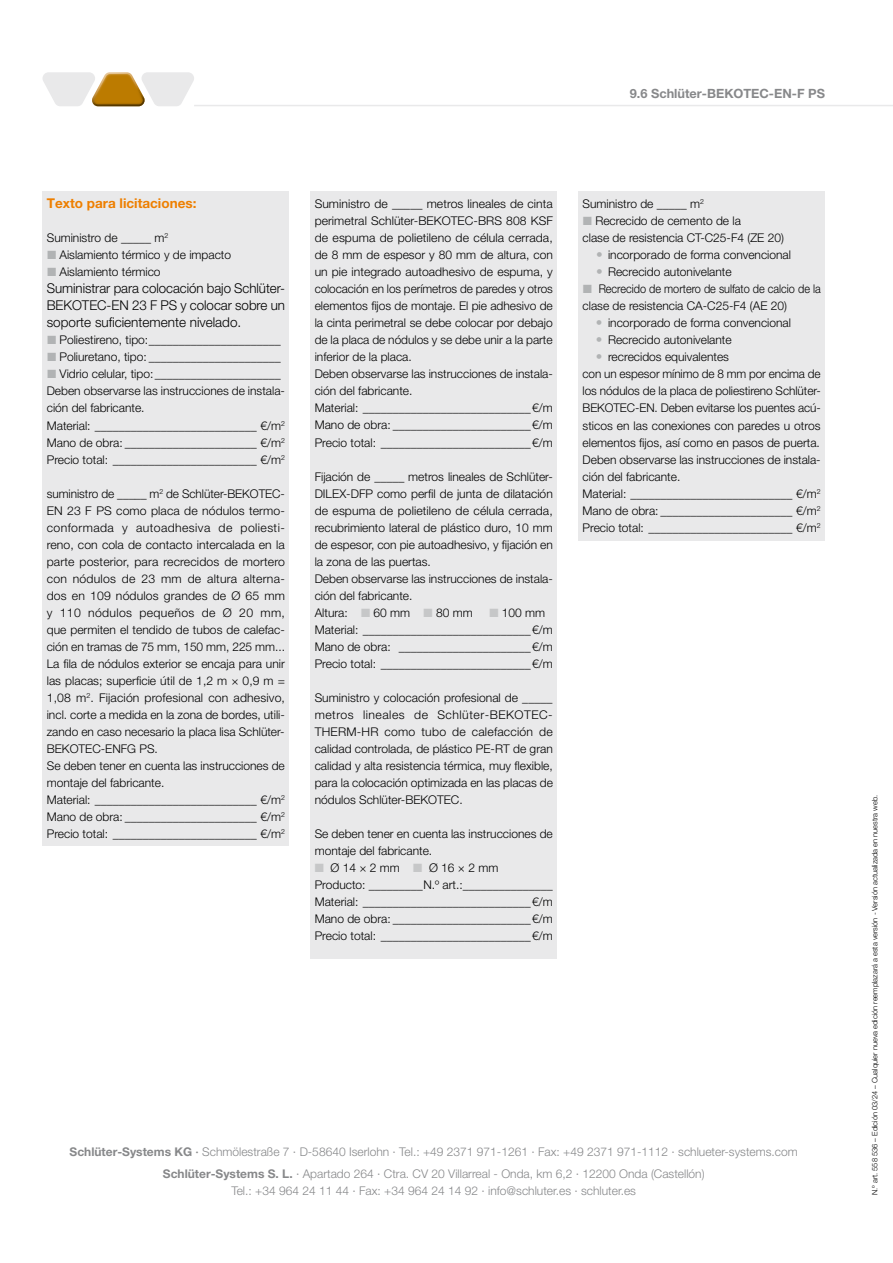
<style>
.page{position:relative;width:893px;height:1263px;background:#fff}
.page>*{position:absolute;margin:0;border:0;box-sizing:border-box;transform-origin:0 0}
.t1{font:300 13.5px/17px "Helvetica Neue LT Pro";color:#000;text-align:justify}
.t2{font:700 13.5px "Helvetica Neue LT Pro";color:#ee7f00}
.t3{font:700 12.75px "Helvetica Neue LT Pro";color:#87888a}
.t4{font:300 12px/17px "Helvetica Neue LT Pro";color:#000}
.t5{font:300 12px/21.3px "Helvetica Neue LT Pro";color:#87888a;text-align:center}
.t6{font:300 12px "Helvetica Neue LT Pro";color:#000;scale:.91 1}
.t7{font:300 7.5px "Helvetica Neue LT Pro";color:#000}
.s1{font-family:"European Pi Three";font-weight:400;color:#b1b3b4}
.s2{font-weight:700}
.s3{font-weight:500}
</style>
<div class="page">
<hr style="left:194px;top:105px;width:699px;height:1px;background:#e9e9ea">
<svg style="left:43px;top:72px;width:151px;height:34px"></svg>
<div style="left:310px;top:191px;width:247px;height:757px;background:#e9e9ea"></div>
<div style="left:43px;top:191px;width:246px;height:655px;background:#e9e9ea"></div>
<div style="left:578px;top:191px;width:247px;height:350px;background:#e9e9ea"></div>
<p class="t3" style="left:630px;top:86px;width:197px">9.6 Schlüter-BEKOTEC-EN-F PS</p>
<p class="t2" style="left:47px;top:195px;width:151px">Texto para licitaciones:</p>
<p class="t4" style="left:60px;top:229px;width:173px;text-indent:-13px">Suministro de _____ m<sup>2<br></sup>Aislamiento térmico y de impacto<br>Aislamiento térmico</p>
<p class="t1" style="left:47px;top:280px;width:240px">Suministrar para colocación bajo Schlüter-BEKOTEC-EN 23 F PS y colocar sobre un soporte suficientemente nivelado.</p>
<p class="t4" style="left:60px;top:331px;width:223px">Poliestireno, tipo:______________________</p>
<p class="t4" style="left:60px;top:348px;width:223px">Poliuretano, tipo: ______________________</p>
<p class="t4" style="left:60px;top:365px;width:223px">Vidrio celular, tipo:_____________________</p>
<p class="t4" style="left:47px;top:382px;width:240px">Deben observarse las instrucciones de instala-</p>
<p class="t4" style="left:47px;top:399px;width:99px">ción del fabricante.</p>
<p class="t4" style="left:47px;top:416px;width:240px">Material: ___________________________ €/m<sup>2</sup></p>
<p class="t4" style="left:47px;top:433px;width:240px">Mano de obra: ______________________ €/m<sup>2</sup></p>
<p class="t4" style="left:47px;top:450px;width:240px">Precio total: ________________________ €/m<sup>2</sup></p>
<p class="t4" style="left:47px;top:484px;width:240px">suministro de _____ m<sup>2</sup> de Schlüter-BEKOTEC-EN 23 F PS como placa de nódulos termo&shy;conformada y autoadhesiva de poliesti&shy;reno, con cola de contacto intercalada en la parte posterior, para recrecidos de mortero con nódulos de 23 mm de altura alterna&shy;dos en 109 nódulos grandes de Ø 65 mm y 110 nódulos pequeños de Ø 20 mm, que permiten el tendido de tubos de calefac&shy;ción en tramas de 75 mm, 150 mm, 225 mm...<br>La fila de nódulos exterior se encaja para unir las placas; superficie útil de 1,2 m × 0,9 m = 1,08 m<sup>2</sup>. Fijación profesional con adhesivo, incl. corte a medida en la zona de bordes, utili&shy;zando en caso necesario la placa lisa Schlüter-BEKOTEC-ENFG PS.<br>Se deben tener en cuenta las instrucciones de montaje del fabricante.<br>Material: ___________________________ €/m<sup>2<br></sup>Mano de obra: ______________________ €/m<sup>2<br></sup>Precio total: ________________________ €/m<sup>2</sup></p>
<p class="t4" style="left:315px;top:195px;width:240px">Suministro de _____ metros lineales de cinta perimetral Schlüter-BEKOTEC-BRS 808 KSF de espuma de polietileno de célula cerrada, de 8 mm de espesor y 80 mm de altura, con un pie integrado autoadhesivo de espuma, y colocación en los perímetros de paredes y otros elementos fijos de montaje. El pie adhesivo de la cinta perimetral se debe colocar por debajo de la placa de nódulos y se debe unir a la parte inferior de la placa.<br>Deben observarse las instrucciones de instala&shy;ción del fabricante.<br>Material: ____________________________€/m Mano de obra: _______________________€/m Precio total: _________________________€/m</p>
<p class="t4" style="left:315px;top:467px;width:240px">Fijación de _____ metros lineales de Schlüter-DILEX-DFP como perfil de junta de dilatación de espuma de polietileno de célula cerrada, recubrimiento lateral de plástico duro, 10 mm de espesor, con pie autoadhesivo, y fijación en la zona de las puertas.<br>Deben observarse las instrucciones de instala&shy;ción del fabricante.<br>Altura:</p>
<p class="t4" style="left:315px;top:604px;width:240px;text-indent:187px">100 mm Material: ____________________________€/m Mano de obra: ______________________€/m Precio total: _________________________€/m</p>
<p class="t4" style="left:315px;top:689px;width:240px;text-align:justify">Suministro y colocación profesional de _____ metros lineales de Schlüter-BEKOTEC-THERM-HR como tubo de calefacción de calidad controlada, de plástico PE-RT de gran calidad y alta resistencia térmica, muy flexible, para la colocación optimizada en las placas de nódulos Schlüter-BEKOTEC.</p>
<p class="t4" style="left:315px;top:825px;width:240px">Se deben tener en cuenta las instrucciones de</p>
<p class="t4" style="left:315px;top:842px;width:119px">montaje del fabricante.</p>
<p class="t4" style="left:330px;top:859px;width:71px">Ø 14 × 2 mm</p>
<p class="t4" style="left:374px;top:604px;width:38px">60 mm</p>
<p class="t4" style="left:436px;top:604px;width:38px">80 mm</p>
<p class="t4" style="left:315px;top:859px;width:240px;text-indent:114px">Ø 16 × 2 mm<br>Producto: _________N.º art.:_______________ Material: ____________________________€/m Mano de obra: _______________________€/m Precio total: _________________________€/m</p>
<p class="t4" style="left:583px;top:195px;width:123px">Suministro de _____ m<sup>2</sup></p>
<p class="t4" style="left:595px;top:212px;width:147px">Recrecido de cemento de la</p>
<p class="t4" style="left:583px;top:229px;width:203px">clase de resistencia CT-C25-F4 (ZE 20)</p>
<p class="t4" style="left:595px;top:246px;width:197px"><span class="s1">#</span> incorporado de forma convencional</p>
<p class="t4" style="left:595px;top:263px;width:138px"><span class="s1">#</span> Recrecido autonivelante</p>
<p class="t6" style="left:599px;top:282px;width:246px">Recrecido de mortero de sulfato de calcio de la</p>
<p class="t4" style="left:583px;top:297px;width:206px">clase de resistencia CA-C25-F4 (AE 20)</p>
<p class="t4" style="left:595px;top:314px;width:197px"><span class="s1">#</span> incorporado de forma convencional</p>
<p class="t4" style="left:595px;top:331px;width:138px"><span class="s1">#</span> Recrecido autonivelante</p>
<p class="t4" style="left:595px;top:348px;width:135px"><span class="s1">#</span> recrecidos equivalentes</p>
<p class="t4" style="left:583px;top:365px;width:240px">con un espesor mínimo de 8 mm por encima de</p>
<p class="t4" style="left:583px;top:382px;width:240px">los nódulos de la placa de poliestireno Schlüter-</p>
<p class="t4" style="left:583px;top:399px;width:240px">BEKOTEC-EN. Deben evitarse los puentes acú-</p>
<p class="t4" style="left:583px;top:416px;width:239px">sticos en las conexiones con paredes u otros</p>
<p class="t4" style="left:583px;top:433px;width:239px">elementos fijos, así como en pasos de puerta.</p>
<p class="t4" style="left:583px;top:450px;width:240px">Deben observarse las instrucciones de instala-</p>
<p class="t4" style="left:583px;top:467px;width:99px">ción del fabricante.</p>
<p class="t4" style="left:583px;top:484px;width:240px">Material: ___________________________ €/m<sup>2</sup></p>
<p class="t4" style="left:583px;top:501px;width:240px">Mano de obra: ______________________ €/m<sup>2</sup></p>
<p class="t4" style="left:583px;top:519px;width:240px">Precio total: ________________________ €/m<sup>2</sup></p>
<p class="t5" style="left:70px;top:1141px;width:730px"><span class="s2">Schlüter-Systems KG</span> <span class="s3">·</span> Schmölestraße 7 · D-58640 Iserlohn · Tel.: +49 2371 971-1261 · Fax: +49 2371 971-1112 · schlueter-systems.com<br><span class="s2">Schlüter-Systems S. L.</span> · Apartado 264 · Ctra. CV 20 Villarreal - Onda, km 6,2 · 12200 Onda (Castellón)</p>
<p class="t5" style="left:231px;top:1179px;width:406px">Tel.: +34 964 24 11 44 · Fax: +34 964 24 14 92 · info@schluter.es · schluter.es</p>
<p class="t7" style="left:870px;top:1195px;width:402px;rotate:-90deg">N.º art. 558 536 – Edición 03/24 – Cualquier nueva edición reemplazará a esta versión - Versión actualizada en nuestra web.</p>
</div>
